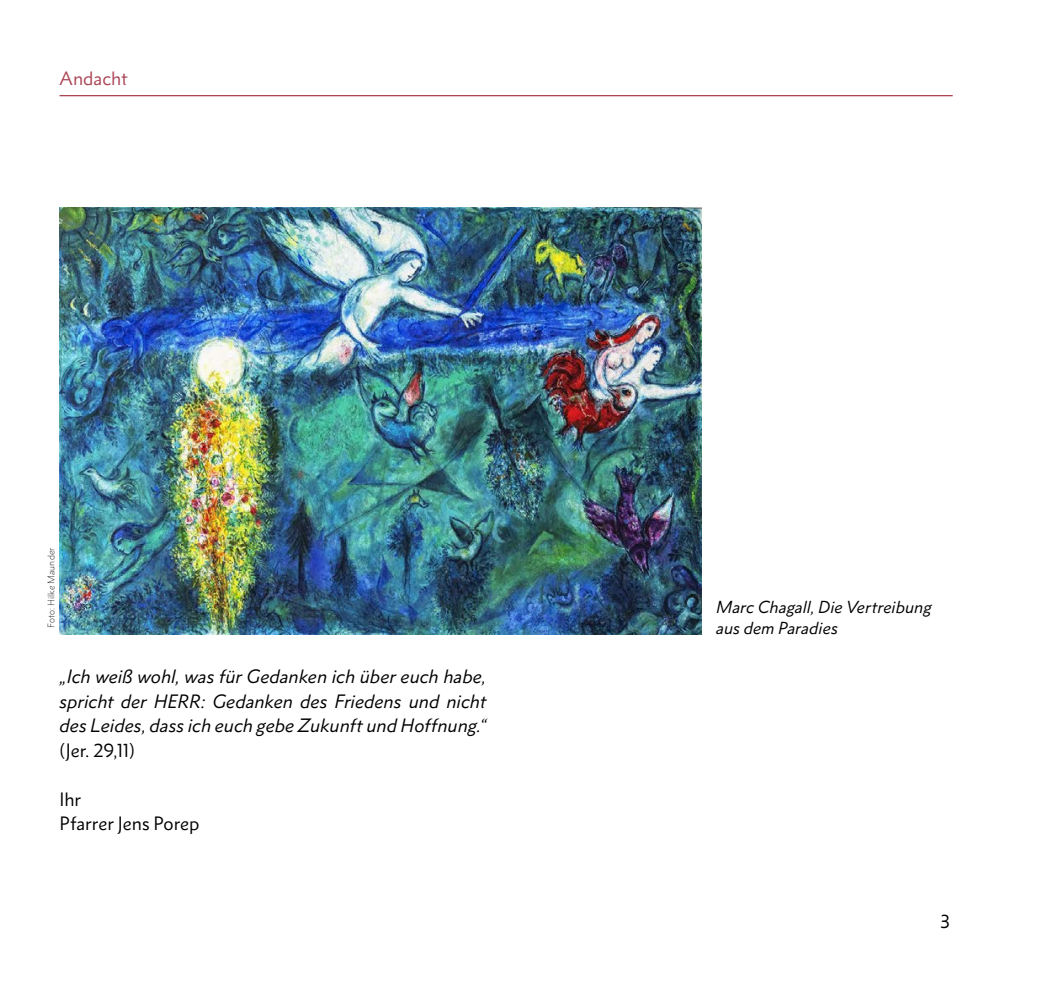
<style>
.page{position:relative;width:1042px;height:993px;background:#fff}
.page>*{position:absolute;margin:0;border:0;box-sizing:border-box;transform-origin:0 0}
.t1{font:italic 17.5px/24.5px "Metro Nova Pro";color:#000;text-align:justify}
.t2{font:17.5px/24.5px "Metro Nova Pro";color:#000}
.t3{font:17.5px "Metro Nova Pro";letter-spacing:.005em;color:#ac4556}
.t4{font:italic 15.75px/21px "Metro Nova Pro";letter-spacing:.005em;color:#000}
.t5{font:300 8.75px "Metro Nova Pro";letter-spacing:.015em;color:#000}
</style>
<div class="page">
<hr style="left:60px;top:95px;width:892px;height:1px;background:#ac4556">
<img style="left:60px;top:207px;width:641px;height:427px">
<p class="t3" style="left:60px;top:67px;width:70px">Andacht</p>
<p class="t5" style="left:46px;top:627px;width:82px;rotate:-90deg">Foto: Hilke Maunder</p>
<p class="t1" style="left:60px;top:664px;width:428px">„Ich weiß wohl, was für Gedanken ich über euch habe, spricht der HERR: Gedanken des Friedens und nicht des Leides, dass ich euch gebe Zukunft und Hoffnung.“</p>
<p class="t2" style="left:60px;top:737px;width:77px">(Jer. 29,11)</p>
<p class="t2" style="left:60px;top:786px;width:141px">Ihr<br>Pfarrer Jens Porep</p>
<p class="t4" style="left:716px;top:596px;width:217px">Marc Chagall, Die Vertreibung aus dem Paradies</p>
<p class="t2" style="left:940px;top:909px;width:11px">3</p>
</div>
